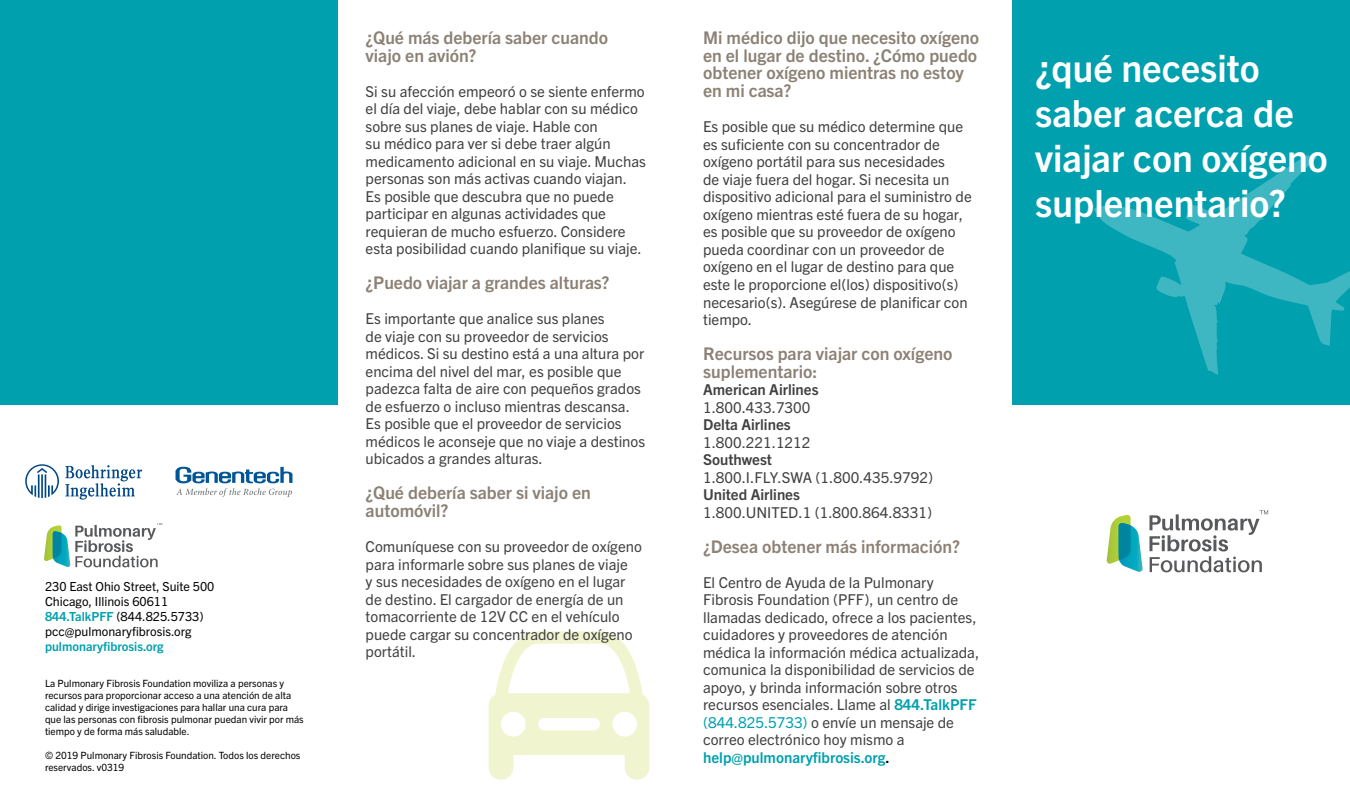
<style>
.page{position:relative;width:1350px;height:810px;background:#fff}
.page>*{position:absolute;margin:0;border:0;box-sizing:border-box;transform-origin:0 0}
.t1{font:700 37.5px/45px "Trade Gothic Next LT Pro";color:#fff}
.t2{font:700 17.5px/17.5px "Trade Gothic Next LT Pro";color:#8c8175}
.t3{font:15px/17.5px "Trade Gothic Next LT Pro";color:#414042}
.t4{font:700 15px "Trade Gothic Next LT Pro";color:#414042}
.t5{font:12.5px/15px "Trade Gothic Next LT Pro";color:#000}
.t6{font:700 12.5px "Trade Gothic Next LT Pro";color:#00a0af}
.t7{font:10px/12px "Trade Gothic Next LT Pro";color:#000}
.s1{font-weight:700;color:#00a0af}
.s2{color:#00a0af}
.s3{font-weight:700;color:#000}
</style>
<div class="page">
<svg style="left:489px;top:631px;width:160px;height:149px"></svg>
<div style="left:1012px;top:0;width:338px;height:405px;background:#00a0af"></div>
<svg style="left:1106px;top:515px;width:37px;height:57px"></svg>
<svg style="left:1149px;top:510px;width:119px;height:62px"></svg>
<div style="left:0;top:0;width:338px;height:405px;background:#00a0af"></div>
<svg style="left:1094px;top:156px;width:256px;height:219px"></svg>
<svg style="left:25px;top:464px;width:34px;height:34px"></svg>
<svg style="left:65px;top:465px;width:77px;height:35px"></svg>
<svg style="left:175px;top:467px;width:117px;height:30px"></svg>
<svg style="left:44px;top:523px;width:118px;height:45px"></svg>
<p class="t5" style="left:45px;top:578px;width:171px">230 East Ohio Street, Suite 500<br>Chicago, Illinois 60611<br><span class="s1">844.TalkPFF</span> (844.825.5733) pcc@pulmonaryfibrosis.org</p>
<p class="t6" style="left:45px;top:638px;width:120px">pulmonaryfibrosis.org</p>
<p class="t7" style="left:45px;top:677px;width:260px">La Pulmonary Fibrosis Foundation moviliza a personas y recursos para proporcionar acceso a una atención de alta calidad y dirige investigaciones para hallar una cura para que las personas con fibrosis pulmonar puedan vivir por más tiempo y de forma más saludable.</p>
<p class="t7" style="left:45px;top:749px;width:257px">© 2019 Pulmonary Fibrosis Foundation. Todos los derechos reservados. v0319</p>
<p class="t2" style="left:366px;top:28px;width:244px">¿Qué más debería saber cuando viajo en avión?</p>
<p class="t3" style="left:366px;top:82px;width:282px">Si su afección empeoró o se siente enfermo el día del viaje, debe hablar con su médico sobre sus planes de viaje. Hable con<br>su médico para ver si debe traer algún medicamento adicional en su viaje. Muchas personas son más activas cuando viajan.<br>Es posible que descubra que no puede participar en algunas actividades que requieran de mucho esfuerzo. Considere esta posibilidad cuando planifique su viaje.</p>
<p class="t2" style="left:366px;top:273px;width:245px">¿Puedo viajar a grandes alturas?</p>
<p class="t3" style="left:366px;top:309px;width:281px">Es importante que analice sus planes<br>de viaje con su proveedor de servicios médicos. Si su destino está a una altura por encima del nivel del mar, es posible que padezca falta de aire con pequeños grados de esfuerzo o incluso mientras descansa.<br>Es posible que el proveedor de servicios médicos le aconseje que no viaje a destinos ubicados a grandes alturas.</p>
<p class="t2" style="left:366px;top:483px;width:227px">¿Qué debería saber si viajo en automóvil?</p>
<p class="t3" style="left:366px;top:537px;width:278px">Comuníquese con su proveedor de oxígeno para informarle sobre sus planes de viaje<br>y sus necesidades de oxígeno en el lugar de destino. El cargador de energía de un tomacorriente de 12V CC en el vehículo puede cargar su concentrador de oxígeno portátil.</p>
<p class="t2" style="left:703px;top:28px;width:278px">Mi médico dijo que necesito oxígeno en el lugar de destino. ¿Cómo puedo obtener oxígeno mientras no estoy en mi casa?</p>
<p class="t3" style="left:703px;top:117px;width:270px">Es posible que su médico determine que es suficiente con su concentrador de oxígeno portátil para sus necesidades<br>de viaje fuera del hogar. Si necesita un dispositivo adicional para el suministro de oxígeno mientras esté fuera de su hogar, es posible que su proveedor de oxígeno pueda coordinar con un proveedor de oxígeno en el lugar de destino para que este le proporcione el(los) dispositivo(s) necesario(s). Asegúrese de planificar con tiempo.</p>
<p class="t2" style="left:703px;top:344px;width:251px">Recursos para viajar con oxígeno suplementario:</p>
<p class="t4" style="left:703px;top:380px;width:117px">American Airlines</p>
<p class="t3" style="left:703px;top:398px;width:109px">1.800.433.7300</p>
<p class="t4" style="left:703px;top:415px;width:89px">Delta Airlines</p>
<p class="t3" style="left:703px;top:433px;width:109px">1.800.221.1212</p>
<p class="t4" style="left:703px;top:450px;width:71px">Southwest</p>
<p class="t3" style="left:703px;top:468px;width:231px">1.800.I.FLY.SWA (1.800.435.9792)</p>
<p class="t4" style="left:703px;top:485px;width:98px">United Airlines</p>
<p class="t3" style="left:703px;top:503px;width:231px">1.800.UNITED.1 (1.800.864.8331)</p>
<p class="t2" style="left:703px;top:537px;width:258px">¿Desea obtener más información?</p>
<p class="t3" style="left:703px;top:573px;width:278px">El Centro de Ayuda de la Pulmonary Fibrosis Foundation (PFF), un centro de llamadas dedicado, ofrece a los pacientes, cuidadores y proveedores de atención médica la información médica actualizada, comunica la disponibilidad de servicios de apoyo, y brinda información sobre otros recursos esenciales. Llame al <span class="s1">844.TalkPFF </span><span class="s2">(844.825.5733)</span> o envíe un mensaje de correo electrónico hoy mismo a <span class="s1">help@pulmonaryfibrosis.org</span><span class="s3">.</span></p>
<h1 class="t1" style="left:1035px;top:43px;width:294px">¿qué necesito saber acerca de viajar con oxígeno suplementario?</h1>
</div>
